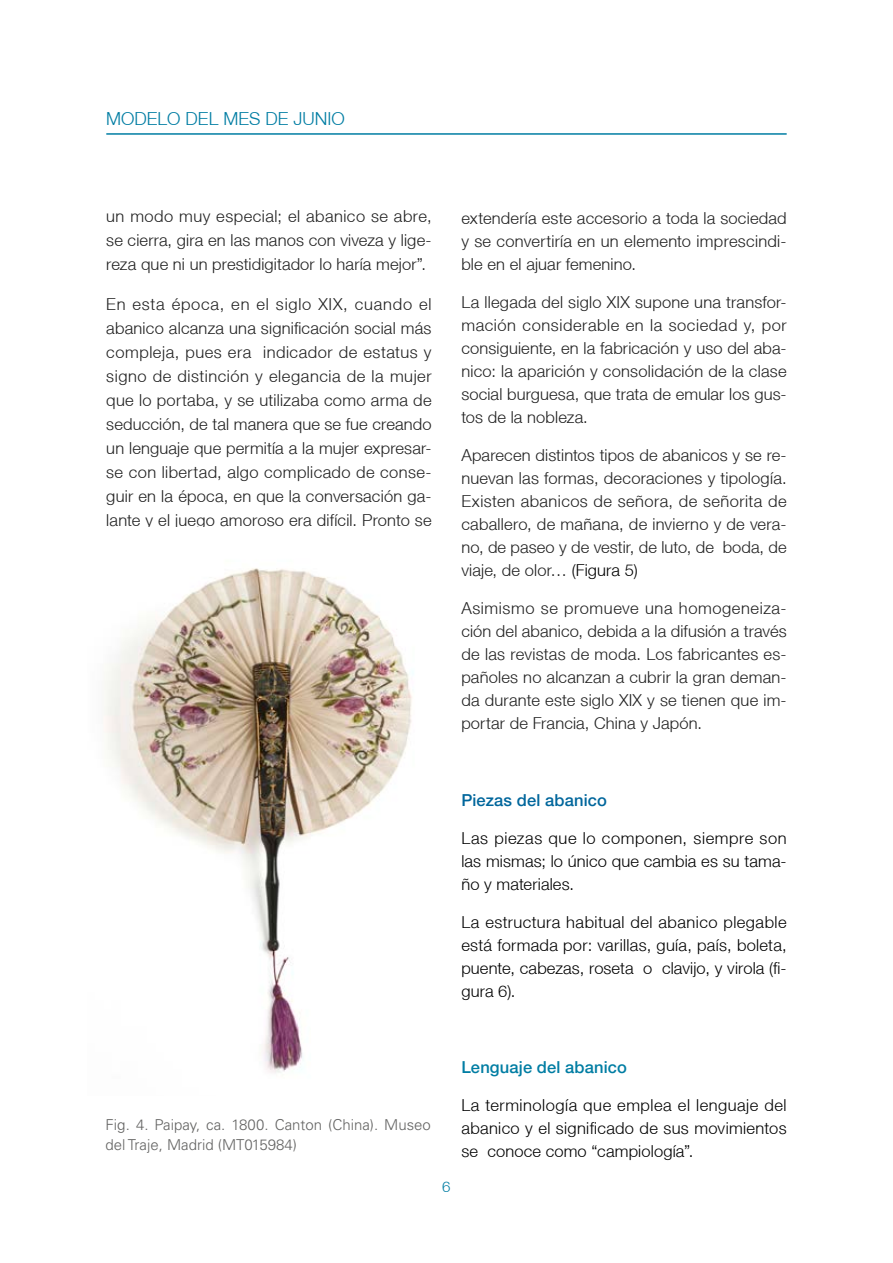
<style>
.page{position:relative;width:893px;height:1263px;background:#fff}
.page>*{position:absolute;margin:0;border:0;box-sizing:border-box;transform-origin:0 0}
.t1{font:300 18px "Helvetica Neue LT";color:#007da3}
.t2{font:300 16.5px/23px "Helvetica Neue LT";letter-spacing:.01em;color:#202020;text-align:justify}
.t3{font:300 16.5px/23px "Helvetica Neue LT";letter-spacing:.01em;color:#000;text-align:justify}
.t4{font:500 16.5px "Helvetica Neue LT";letter-spacing:.01em;color:#007da3}
.t5{font:500 16.5px "Helvetica Neue LT";letter-spacing:.01em;color:#00669c}
.t6{font:300 15px/19.5px "Univers LT Std";color:#636362}
.t7{font:300 15px "Helvetica Neue LT";color:#007da3}
.s1{color:#000}
</style>
<div class="page">
<hr style="left:106px;top:133px;width:681px;height:2px;background:#007da3">
<img style="left:104px;top:568px;width:309px;height:505px">
<p class="t1" style="left:106px;top:108px;width:240px">MODELO DEL MES DE JUNIO</p>
<p class="t2" style="left:106px;top:204px;width:327px;line-height:24px">un modo muy especial; el abanico se abre, se cierra, gira en las manos con viveza y lige&shy;reza que ni un prestidigitador lo haría mejor”.</p>
<p class="t2" style="left:106px;top:291px;width:327px;line-height:24px">En esta época, en el siglo XIX, cuando el abanico alcanza una significación social más compleja, pues era indicador de estatus y signo de distinción y elegancia de la mujer que lo portaba, y se utilizaba como arma de seducción, de tal manera que se fue creando un lenguaje que permitía a la mujer expresar&shy;se con libertad, algo complicado de conse&shy;guir en la época, en que la conversación ga&shy;lante y el juego amoroso era difícil. Pronto se</p>
<p class="t2" style="left:461px;top:207px;width:327px">extendería este accesorio a toda la sociedad y se convertiría en un elemento imprescindi&shy;ble en el ajuar femenino.</p>
<p class="t2" style="left:461px;top:291px;width:327px">La llegada del siglo XIX supone una transfor&shy;mación considerable en la sociedad y, por consiguiente, en la fabricación y uso del aba&shy;nico: la aparición y consolidación de la clase social burguesa, que trata de emular los gus&shy;tos de la nobleza.</p>
<p class="t2" style="left:461px;top:444px;width:327px">Aparecen distintos tipos de abanicos y se re&shy;nuevan las formas, decoraciones y tipología.<br>Existen abanicos de señora, de señorita de caballero, de mañana, de invierno y de vera&shy;no, de paseo y de vestir, de luto, de boda, de viaje, de olor… <span class="s1">(Figura 5)</span></p>
<p class="t2" style="left:461px;top:597px;width:327px">Asimismo se promueve una homogeneiza&shy;ción del abanico, debida a la difusión a través de las revistas de moda. Los fabricantes es&shy;pañoles no alcanzan a cubrir la gran deman&shy;da durante este siglo XIX y se tienen que im&shy;portar de Francia, China y Japón.</p>
<p class="t5" style="left:461px;top:790px;width:147px">Piezas del abanico</p>
<p class="t3" style="left:461px;top:826px;width:327px">Las piezas que lo componen, siempre son las mismas; lo único que cambia es su tama&shy;ño y materiales.</p>
<p class="t3" style="left:461px;top:910px;width:327px">La estructura habitual del abanico plegable está formada por: varillas, guía, país, boleta, puente, cabezas, roseta o clavijo, y virola (fi&shy;gura 6).</p>
<p class="t6" style="left:106px;top:1115px;width:327px">Fig. 4. Paipay, ca. 1800. Canton (China). Museo del Traje, Madrid (MT015984)</p>
<p class="t7" style="left:442px;top:1177px;width:10px">6</p>
<p class="t4" style="left:461px;top:1057px;width:167px">Lenguaje del abanico</p>
<p class="t3" style="left:461px;top:1093px;width:327px">La terminología que emplea el lenguaje del abanico y el significado de sus movimientos se conoce como “campiología”.</p>
</div>
